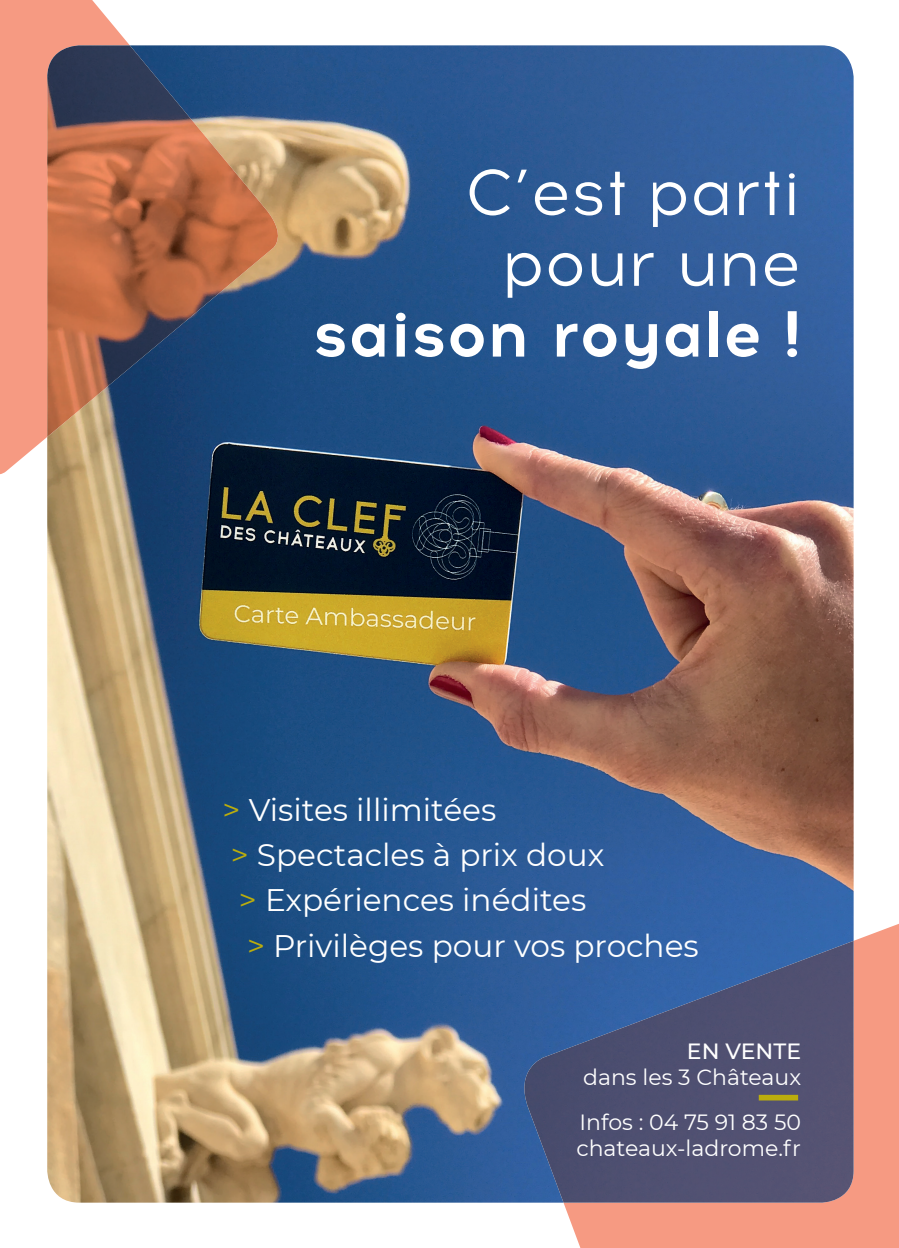
<style>
.page{position:relative;width:899px;height:1248px;background:#fff}
.page>*{position:absolute;margin:0;border:0;box-sizing:border-box;transform-origin:0 0}
.t1{font:64.8px/70.8px "Acrom";color:#fff;text-align:center}
.t2{font:700 64.8px "Acrom";color:#fff}
.t3{font:31.2px "Montserrat";color:#fff}
.t4{font:22px/44.6px "Montserrat";color:#fff}
.t5{font:500 22px "Montserrat";color:#fff}
.s1{color:#bbad0d}
</style>
<div class="page">
<img style="left:47px;top:45px;width:806px;height:1157px">
<svg style="left:563px;top:923px;width:336px;height:324px;background:#d5938a"></svg>
<img style="left:513px;top:940px;width:340px;height:262px">
<div style="left:758px;top:1094px;width:40px;height:6px;background:#bbad0d"></div>
<svg style="left:0;top:0;width:130px;height:474px;background:#ee9f87"></svg>
<img style="left:47px;top:45px;width:241px;height:392px">
<h1 class="t1" style="left:465px;top:159px;width:337px">C’est parti pour une</h1>
<h1 class="t2" style="left:312px;top:288px;width:489px">saison royale !</h1>
<p class="t3" style="left:223px;top:788px;width:275px"><span class="s1">&gt;</span> Visites illimitées</p>
<p class="t3" style="left:231px;top:833px;width:375px"><span class="s1">&gt;</span> Spectacles à prix doux</p>
<p class="t3" style="left:239px;top:878px;width:349px"><span class="s1">&gt;</span> Expériences inédites</p>
<p class="t3" style="left:247px;top:924px;width:453px"><span class="s1">&gt;</span> Privilèges pour vos proches</p>
<p class="t5" style="left:687px;top:1036px;width:116px">EN VENTE</p>
<p class="t4" style="left:579px;top:1054px;width:223px">dans les 3 Châteaux<br>Infos : 04 75 91 83 50</p>
<p class="t4" style="left:576px;top:1124px;width:226px">chateaux-ladrome.fr</p>
</div>
